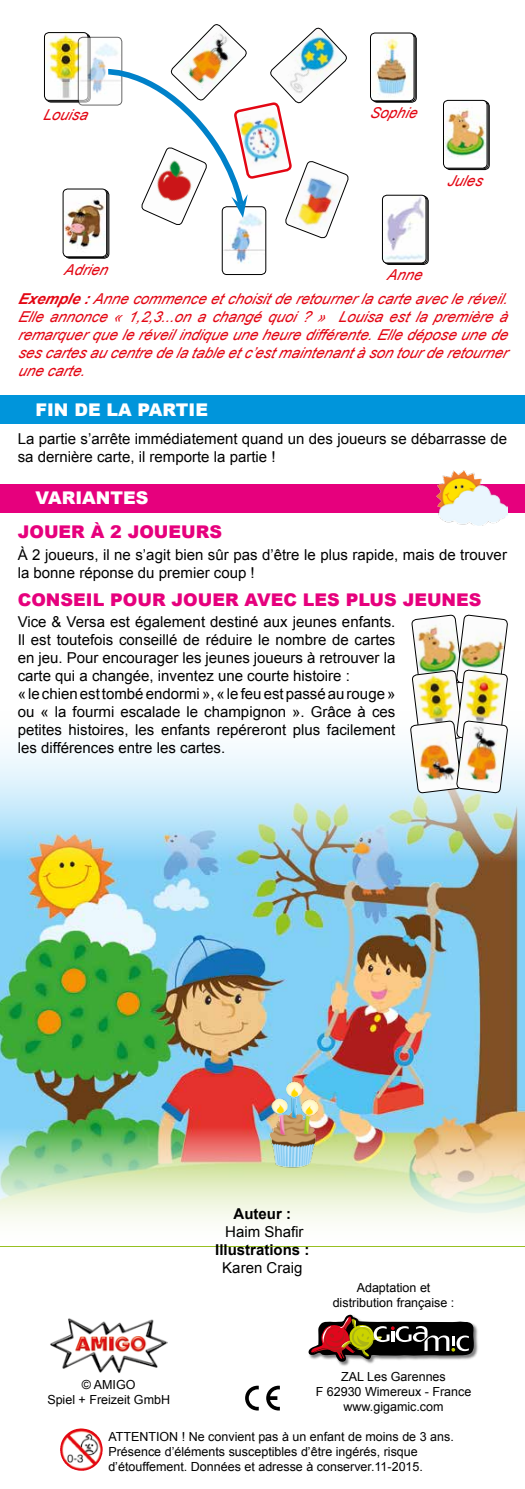
<style>
.page{position:relative;width:525px;height:1489px;background:#fff}
.page>*{position:absolute;margin:0;border:0;box-sizing:border-box;transform-origin:0 0}
.t1{font:900 17.5px "Arial";color:#e6007d}
.t2{font:900 17.5px "Arial";color:#fff}
.t3{font:15px/18px "Arial";color:#000}
.t4{font:italic 15px/18px "Arial";color:#e30613;text-align:justify}
.t5{font:700 15px "Arial";color:#000}
.t6{font:12.5px/15px "Arial";color:#000;text-align:center}
.s1{font-weight:700}
</style>
<div class="page">
<div style="left:0;top:395px;width:524px;height:28px;background:#0095db"></div>
<div style="left:0;top:484px;width:524px;height:28px;background:#e6007d"></div>
<img style="left:0;top:861px;width:524px;height:265px">
<img style="left:0;top:1126px;width:524px;height:96px">
<svg style="left:0;top:727px;width:524px;height:134px"></svg>
<img style="left:410px;top:614px;width:97px;height:182px">
<img style="left:258px;top:1070px;width:70px;height:110px">
<img style="left:222px;top:239px;width:42px;height:35px">
<div style="left:222px;top:206px;width:44px;height:69px;border:1px solid #000;border-radius:5px"></div>
<img style="left:63px;top:189px;width:44px;height:68px">
<div style="left:63px;top:189px;width:44px;height:68px;border:1px solid #000;border-radius:5px"></div>
<div style="left:372px;top:34px;width:44px;height:68px;border:1px solid #000;border-radius:5px"></div>
<div style="left:371px;top:33px;width:44px;height:69px;border:1px solid #000;border-radius:5px"></div>
<img style="left:370px;top:33px;width:43px;height:68px">
<div style="left:370px;top:33px;width:44px;height:68px;border:1px solid #000;border-radius:5px"></div>
<div style="left:445px;top:102px;width:44px;height:68px;border:1px solid #000;border-radius:5px"></div>
<div style="left:444px;top:101px;width:44px;height:68px;border:1px solid #000;border-radius:5px"></div>
<img style="left:444px;top:102px;width:42px;height:66px">
<div style="left:443px;top:100px;width:44px;height:68px;border:1px solid #000;border-radius:5px"></div>
<div style="left:384px;top:196px;width:44px;height:69px;border:1px solid #000;border-radius:5px"></div>
<div style="left:383px;top:196px;width:44px;height:68px;border:1px solid #000;border-radius:5px"></div>
<img style="left:382px;top:195px;width:43px;height:68px">
<div style="left:382px;top:195px;width:44px;height:68px;border:1px solid #000;border-radius:5px"></div>
<img style="left:44px;top:33px;width:44px;height:66px">
<div style="left:44px;top:32px;width:44px;height:69px;border:1px solid #000;border-radius:5px"></div>
<img style="left:78px;top:37px;width:24px;height:68px">
<div style="left:78px;top:37px;width:44px;height:68px;border:1px solid #000;border-radius:5px"></div>
<svg style="left:102px;top:24px;width:247px;height:215px"></svg>
<img style="left:436px;top:470px;width:71px;height:55px">
<img style="left:50px;top:1318px;width:118px;height:55px">
<img style="left:338px;top:1324px;width:140px;height:42px">
<svg style="left:308px;top:1314px;width:166px;height:47px"></svg>
<svg style="left:245px;top:1385px;width:35px;height:25px"></svg>
<img style="left:60px;top:1428px;width:43px;height:42px">
<p class="t4" style="left:43px;top:106px;width:51px">Louisa</p>
<p class="t4" style="left:369px;top:104px;width:54px">Sophie</p>
<p class="t4" style="left:446px;top:172px;width:42px">Jules</p>
<p class="t4" style="left:64px;top:260px;width:50px">Adrien</p>
<p class="t4" style="left:386px;top:266px;width:42px">Anne</p>
<p class="t4" style="left:18px;top:290px;width:496px"><span class="s1">Exemple:</span>Annecommenceetchoisitderetournerlacarteavecleréveil.<br>Elle annonce « 1,2,3...on a changé quoi ? » Louisa est la première à remarquerqueleréveilindiqueuneheuredifférente.Elledéposeunede sescartesaucentredelatableetc’estmaintenantàsontourderetourner unecarte.</p>
<p class="t2" style="left:35px;top:397px;width:174px">FIN DE LA PARTIE</p>
<p class="t3" style="left:18px;top:430px;width:490px">La partie s’arrête immédiatement quand un des joueurs se débarrasse de sa dernière carte, il remporte la partie !</p>
<p class="t2" style="left:35px;top:485px;width:114px">VARIANTES</p>
<p class="t1" style="left:18px;top:519px;width:206px">JOUER À 2 JOUEURS</p>
<p class="t3" style="left:18px;top:545px;width:490px">À 2 joueurs, il ne s’agit bien sûr pas d’être le plus rapide, mais de trouver la bonne réponse du premier coup !</p>
<p class="t1" style="left:18px;top:587px;width:465px">CONSEIL POUR JOUER AVEC LES PLUS JEUNES</p>
<p class="t3" style="left:18px;top:613px;width:379px">Vice &amp; Versa est également destiné aux jeunes enfants.<br>Il est toutefois conseillé de réduire le nombre de cartes en jeu. Pour encourager les jeunes joueurs à retrouver la carte qui a changée, inventez une courte histoire :<br>« le chien est tombé endormi », « le feu est passé au rouge » ou « la fourmi escalade le champignon ». Grâce à ces petites histoires, les enfants repéreront plus facilement les différences entre les cartes.</p>
<p class="t5" style="left:233px;top:1203px;width:59px">Auteur :</p>
<p class="t3" style="left:225px;top:1222px;width:80px">Haim Shafir</p>
<p class="t5" style="left:215px;top:1239px;width:96px">Illustrations :</p>
<p class="t3" style="left:222px;top:1258px;width:82px">Karen Craig</p>
<p class="t6" style="left:332px;top:1280px;width:123px">Adaptation et distribution française :</p>
<p class="t6" style="left:47px;top:1377px;width:124px">© AMIGO<br>Spiel + Freizeit GmbH</p>
<p class="t6" style="left:315px;top:1368px;width:157px">ZAL Les Garennes<br>F 62930 Wimereux - France www.gigamic.com</p>
<p class="t6" style="left:108px;top:1429px;width:347px;text-align:left">ATTENTION ! Ne convient pas à un enfant de moins de 3 ans.<br>Présence d’éléments susceptibles d’être ingérés, risque d’étouffement. Données et adresse à conserver.11-2015.</p>
</div>
